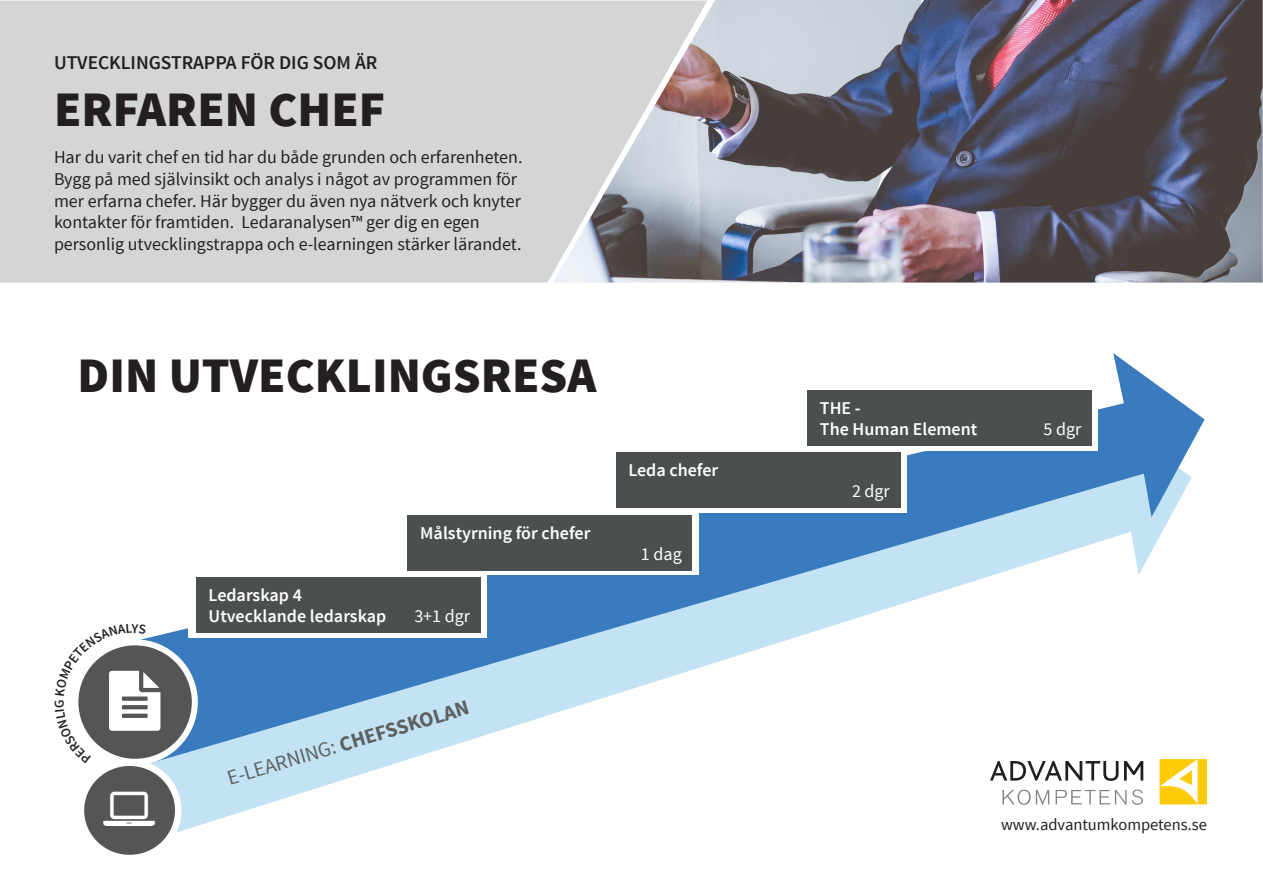
<style>
.page{position:relative;width:1263px;height:893px;background:#fff}
.page>*{position:absolute;margin:0;border:0;box-sizing:border-box;transform-origin:0 0}
.t1{font:900 49.5px "Source Sans Pro";color:#231f20}
.t2{font:21px "Source Sans Pro";color:#5d6161}
.t3{font:600 19.5px "Source Sans Pro";color:#231f20}
.t4{font:18px/21.6px "Source Sans Pro";color:#231f20}
.t5{font:600 18px/21px "Source Sans Pro";color:#fff}
.t6{font:18px "Source Sans Pro";color:#fff}
.t7{font:16.5px "Source Sans Pro";color:#231f20}
.s1{font-weight:700}
</style>
<div class="page">
<svg style="left:157px;top:766px;width:1035px;height:66px"></svg>
<svg style="left:153px;top:353px;width:1052px;height:413px"></svg>
<div style="left:0;top:0;width:538px;height:283px;background:#d4d6d4"></div>
<svg style="left:1002px;top:789px;width:47px;height:16px"></svg>
<svg style="left:1055px;top:790px;width:71px;height:14px"></svg>
<svg style="left:1132px;top:789px;width:11px;height:16px"></svg>
<svg style="left:990px;top:761px;width:128px;height:20px"></svg>
<svg style="left:1124px;top:761px;width:19px;height:20px"></svg>
<svg style="left:1159px;top:759px;width:48px;height:45px"></svg>
<div style="left:538px;top:0;width:15px;height:283px;background:#d4d6d4"></div>
<div style="left:81px;top:763px;width:97px;height:95px;background:#555554;border-radius:50%"></div>
<div style="left:78px;top:759px;width:104px;height:102px;border:7px solid #fff;border-radius:50%"></div>
<svg style="left:75px;top:642px;width:120px;height:120px;fill:#555554"></svg>
<img style="left:553px;top:0;width:710px;height:283px">
<div style="left:188px;top:573px;width:298px;height:64px;background:#fff"></div>
<div style="left:196px;top:577px;width:284px;height:56px;background:#4c4f50"></div>
<div style="left:400px;top:511px;width:298px;height:64px;background:#fff"></div>
<div style="left:407px;top:515px;width:285px;height:55px;background:#4c4f50"></div>
<div style="left:608px;top:448px;width:298px;height:65px;background:#fff"></div>
<div style="left:616px;top:452px;width:285px;height:56px;background:#4c4f50"></div>
<div style="left:800px;top:386px;width:298px;height:64px;background:#fff"></div>
<div style="left:807px;top:390px;width:285px;height:55px;background:#4c4f50"></div>
<svg style="left:75px;top:624px;width:85px;height:140px"></svg>
<p class="t3" style="left:54px;top:50px;width:325px">UTVECKLINGSTRAPPA FÖR DIG SOM ÄR</p>
<h1 class="t1" style="left:54px;top:77px;width:333px">ERFAREN CHEF</h1>
<p class="t4" style="left:54px;top:147px;width:470px">Har du varit chef en tid har du både grunden och erfarenheten.<br>Bygg på med självinsikt och analys i något av programmen för mer erfarna chefer. Här bygger du även nya nätverk och knyter kontakter för framtiden. Ledaranalysen™ ger dig en egen personlig utvecklingstrappa och e-learningen stärker lärandet.</p>
<h1 class="t1" style="left:78px;top:344px;width:520px">DIN UTVECKLINGSRESA</h1>
<p class="t5" style="left:209px;top:585px;width:179px">Ledarskap 4<br>Utvecklande ledarskap</p>
<p class="t5" style="left:420px;top:523px;width:172px">Målstyrning för chefer</p>
<p class="t6" style="left:414px;top:605px;width:57px">3+1 dgr</p>
<p class="t2" style="left:224px;top:765px;width:252px;rotate:-16deg">E-LEARNING: <span class="s1">CHEFSSKOLAN</span></p>
<p class="t5" style="left:628px;top:460px;width:91px">Leda chefer</p>
<p class="t6" style="left:641px;top:542px;width:42px">1 dag</p>
<p class="t5" style="left:820px;top:398px;width:159px">THE -<br>The Human Element</p>
<p class="t6" style="left:852px;top:480px;width:39px">2 dgr</p>
<p class="t6" style="left:1043px;top:418px;width:39px">5 dgr</p>
<p class="t7" style="left:1001px;top:814px;width:207px">www.advantumkompetens.se</p>
</div>
